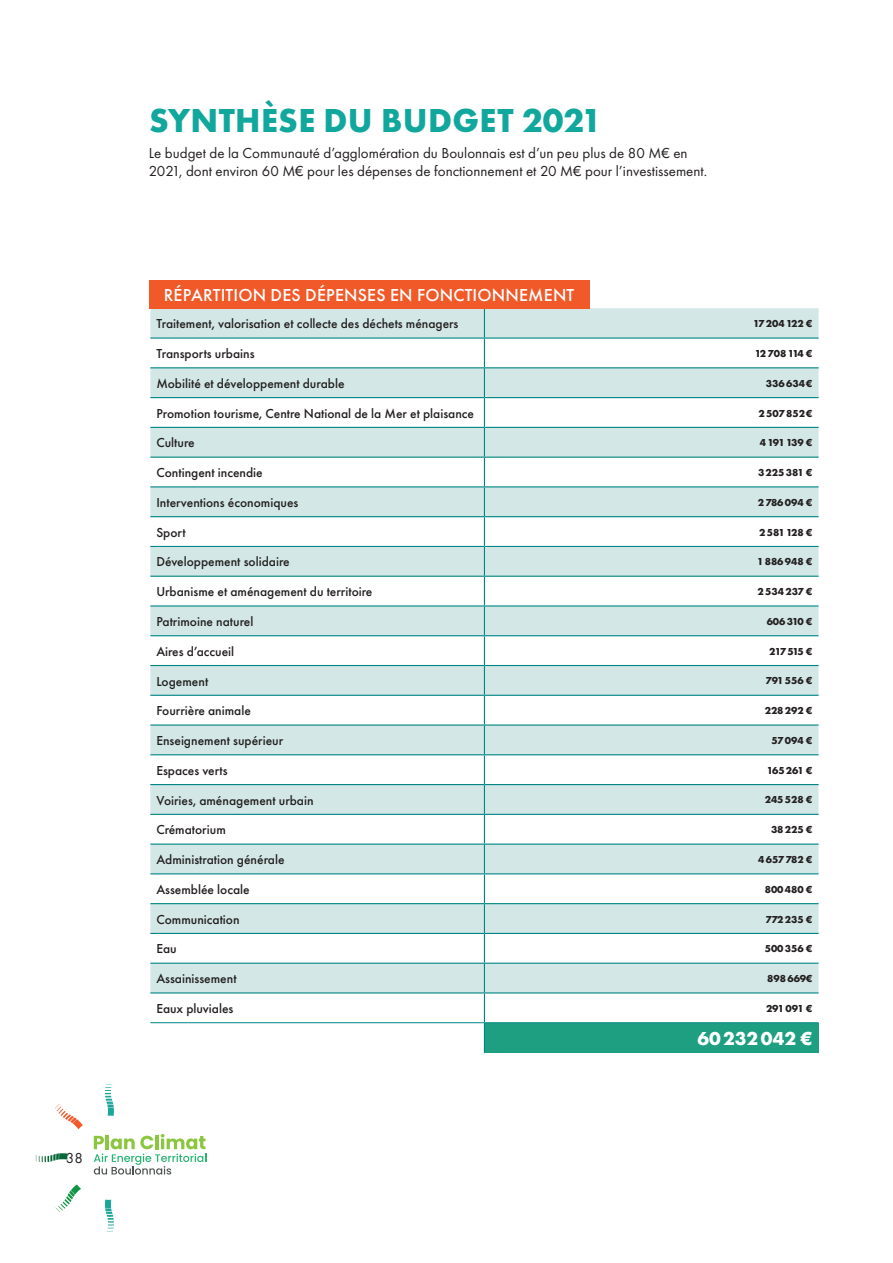
<style>
.page{position:relative;width:893px;height:1263px;background:#fff}
.page>*{position:absolute;margin:0;border:0;box-sizing:border-box;transform-origin:0 0}
.t1{font:700 34.5px "Futura PT";letter-spacing:.01em;color:#12a79d}
.t2{font:700 19.5px "Futura PT";color:#fff}
.t3{font:500 18px "Futura PT";letter-spacing:.01em;color:#fff}
.t4{font:15px/18px "Futura PT";color:#231f20}
.t5{font:500 13.5px "Futura PT";color:#231f20}
.t6{font:700 10.5px "Futura PT";color:#231f20}
</style>
<div class="page">
<svg style="left:150px;top:308px;width:669px;height:684px;fill:#d3e8e6"></svg>
<div style="left:484px;top:1023px;width:335px;height:29px;background:#1f9f82"></div>
<hr style="left:150px;top:337px;width:334px;height:2px;background:#008484">
<hr style="left:484px;top:337px;width:335px;height:2px;background:#008484">
<hr style="left:150px;top:367px;width:334px;height:1px;background:#008484">
<hr style="left:484px;top:367px;width:335px;height:1px;background:#008484">
<hr style="left:150px;top:397px;width:334px;height:1px;background:#008484">
<hr style="left:484px;top:397px;width:335px;height:1px;background:#008484">
<hr style="left:150px;top:427px;width:334px;height:1px;background:#008484">
<hr style="left:484px;top:427px;width:335px;height:1px;background:#008484">
<hr style="left:150px;top:457px;width:334px;height:1px;background:#008484">
<hr style="left:484px;top:457px;width:335px;height:1px;background:#008484">
<hr style="left:150px;top:486px;width:334px;height:1px;background:#008484">
<hr style="left:484px;top:486px;width:335px;height:1px;background:#008484">
<hr style="left:150px;top:516px;width:334px;height:1px;background:#008484">
<hr style="left:484px;top:516px;width:335px;height:1px;background:#008484">
<hr style="left:150px;top:546px;width:334px;height:1px;background:#008484">
<hr style="left:484px;top:546px;width:335px;height:1px;background:#008484">
<hr style="left:150px;top:576px;width:334px;height:1px;background:#008484">
<hr style="left:484px;top:576px;width:335px;height:1px;background:#008484">
<hr style="left:150px;top:605px;width:334px;height:1px;background:#008484">
<hr style="left:484px;top:605px;width:335px;height:1px;background:#008484">
<hr style="left:150px;top:635px;width:334px;height:1px;background:#008484">
<hr style="left:484px;top:635px;width:335px;height:1px;background:#008484">
<hr style="left:150px;top:665px;width:334px;height:1px;background:#008484">
<hr style="left:484px;top:665px;width:335px;height:1px;background:#008484">
<hr style="left:150px;top:695px;width:334px;height:1px;background:#008484">
<hr style="left:484px;top:695px;width:335px;height:1px;background:#008484">
<hr style="left:150px;top:724px;width:334px;height:2px;background:#008484">
<hr style="left:484px;top:724px;width:335px;height:2px;background:#008484">
<hr style="left:150px;top:754px;width:334px;height:1px;background:#008484">
<hr style="left:484px;top:754px;width:335px;height:1px;background:#008484">
<hr style="left:150px;top:784px;width:334px;height:1px;background:#008484">
<hr style="left:484px;top:784px;width:335px;height:1px;background:#008484">
<hr style="left:150px;top:814px;width:334px;height:1px;background:#008484">
<hr style="left:484px;top:814px;width:335px;height:1px;background:#008484">
<hr style="left:150px;top:843px;width:334px;height:2px;background:#008484">
<hr style="left:484px;top:843px;width:335px;height:2px;background:#008484">
<hr style="left:150px;top:873px;width:334px;height:1px;background:#008484">
<hr style="left:484px;top:873px;width:335px;height:1px;background:#008484">
<hr style="left:150px;top:903px;width:334px;height:1px;background:#008484">
<hr style="left:484px;top:903px;width:335px;height:1px;background:#008484">
<hr style="left:150px;top:933px;width:334px;height:1px;background:#008484">
<hr style="left:484px;top:933px;width:335px;height:1px;background:#008484">
<hr style="left:150px;top:963px;width:334px;height:1px;background:#008484">
<hr style="left:484px;top:963px;width:335px;height:1px;background:#008484">
<hr style="left:150px;top:992px;width:334px;height:1px;background:#008484">
<hr style="left:484px;top:992px;width:335px;height:1px;background:#008484">
<svg style="left:484px;top:308px;width:1px;height:744px"></svg>
<hr style="left:150px;top:1022px;width:334px;height:1px;background:#008484">
<hr style="left:484px;top:1022px;width:335px;height:1px;background:#008484">
<div style="left:149px;top:280px;width:440px;height:28px;background:#f15929"></div>
<svg style="left:105px;top:1084px;width:9px;height:32px"></svg>
<svg style="left:105px;top:1199px;width:9px;height:33px"></svg>
<svg style="left:55px;top:1104px;width:28px;height:25px"></svg>
<svg style="left:36px;top:1153px;width:32px;height:9px"></svg>
<svg style="left:56px;top:1184px;width:25px;height:28px"></svg>
<svg style="left:94px;top:1134px;width:112px;height:40px"></svg>
<p class="t4" style="left:66px;top:1149px;width:19px">38</p>
<h1 class="t1" style="left:149px;top:98px;width:454px">SYNTHÈSE DU BUDGET 2021</h1>
<p class="t4" style="left:149px;top:144px;width:560px">Le budget de la Communauté d’agglomération du Boulonnais est d’un peu plus de 80 M€ en<br>2021, dont environ 60 M€ pour les dépenses de fonctionnement et 20 M€ pour l’investissement.</p>
<h3 class="t3" style="left:164px;top:284px;width:412px">RÉPARTITION DES DÉPENSES EN FONCTIONNEMENT</h3>
<p class="t5" style="left:156px;top:316px;width:304px">Traitement, valorisation et collecte des déchets ménagers</p>
<p class="t6" style="left:753px;top:317px;width:61px">17204122 €</p>
<p class="t5" style="left:156px;top:345px;width:100px">Transports urbains</p>
<p class="t6" style="left:755px;top:347px;width:59px">12708114 €</p>
<p class="t5" style="left:156px;top:375px;width:190px">Mobilité et développement durable</p>
<p class="t6" style="left:766px;top:376px;width:48px">336634€</p>
<p class="t5" style="left:156px;top:405px;width:319px">Promotion tourisme, Centre National de la Mer et plaisance</p>
<p class="t6" style="left:758px;top:406px;width:56px">2507852€</p>
<p class="t5" style="left:156px;top:435px;width:40px">Culture</p>
<p class="t6" style="left:760px;top:436px;width:54px">4 191 139 €</p>
<p class="t5" style="left:156px;top:464px;width:108px">Contingent incendie</p>
<p class="t6" style="left:758px;top:466px;width:56px">3225381 €</p>
<p class="t5" style="left:156px;top:494px;width:144px">Interventions économiques</p>
<p class="t6" style="left:758px;top:495px;width:56px">2786094 €</p>
<p class="t5" style="left:156px;top:524px;width:31px">Sport</p>
<p class="t6" style="left:759px;top:525px;width:55px">2581128 €</p>
<p class="t5" style="left:156px;top:554px;width:135px">Développement solidaire</p>
<p class="t6" style="left:757px;top:555px;width:57px">1886948 €</p>
<p class="t5" style="left:156px;top:584px;width:218px">Urbanisme et aménagement du territoire</p>
<p class="t6" style="left:758px;top:585px;width:56px">2534237 €</p>
<p class="t5" style="left:156px;top:613px;width:99px">Patrimoine naturel</p>
<p class="t6" style="left:767px;top:615px;width:47px">606310 €</p>
<p class="t5" style="left:156px;top:643px;width:79px">Aires d’accueil</p>
<p class="t6" style="left:769px;top:644px;width:45px">217515 €</p>
<p class="t5" style="left:156px;top:673px;width:53px">Logement</p>
<p class="t6" style="left:765px;top:674px;width:49px">791556 €</p>
<p class="t5" style="left:156px;top:703px;width:96px">Fourrière animale</p>
<p class="t6" style="left:765px;top:704px;width:49px">228292 €</p>
<p class="t5" style="left:156px;top:732px;width:128px">Enseignement supérieur</p>
<p class="t6" style="left:771px;top:734px;width:43px">57094 €</p>
<p class="t5" style="left:156px;top:762px;width:73px">Espaces verts</p>
<p class="t6" style="left:767px;top:763px;width:47px">165261 €</p>
<p class="t5" style="left:156px;top:792px;width:159px">Voiries, aménagement urbain</p>
<p class="t6" style="left:765px;top:793px;width:49px">245528 €</p>
<p class="t5" style="left:156px;top:822px;width:71px">Crématorium</p>
<p class="t6" style="left:771px;top:823px;width:43px">38225 €</p>
<p class="t5" style="left:156px;top:851px;width:130px">Administration générale</p>
<p class="t6" style="left:758px;top:853px;width:56px">4657782 €</p>
<p class="t5" style="left:156px;top:881px;width:95px">Assemblée locale</p>
<p class="t6" style="left:765px;top:882px;width:49px">800480 €</p>
<p class="t5" style="left:156px;top:911px;width:85px">Communication</p>
<p class="t6" style="left:765px;top:912px;width:49px">772235 €</p>
<p class="t5" style="left:156px;top:941px;width:22px">Eau</p>
<p class="t6" style="left:765px;top:942px;width:49px">500356 €</p>
<p class="t5" style="left:156px;top:970px;width:82px">Assainissement</p>
<p class="t6" style="left:767px;top:972px;width:47px">898669€</p>
<p class="t5" style="left:156px;top:1000px;width:79px">Eaux pluviales</p>
<p class="t6" style="left:766px;top:1001px;width:48px">291091 €</p>
<h2 class="t2" style="left:697px;top:1026px;width:117px">60232042 €</h2>
</div>
